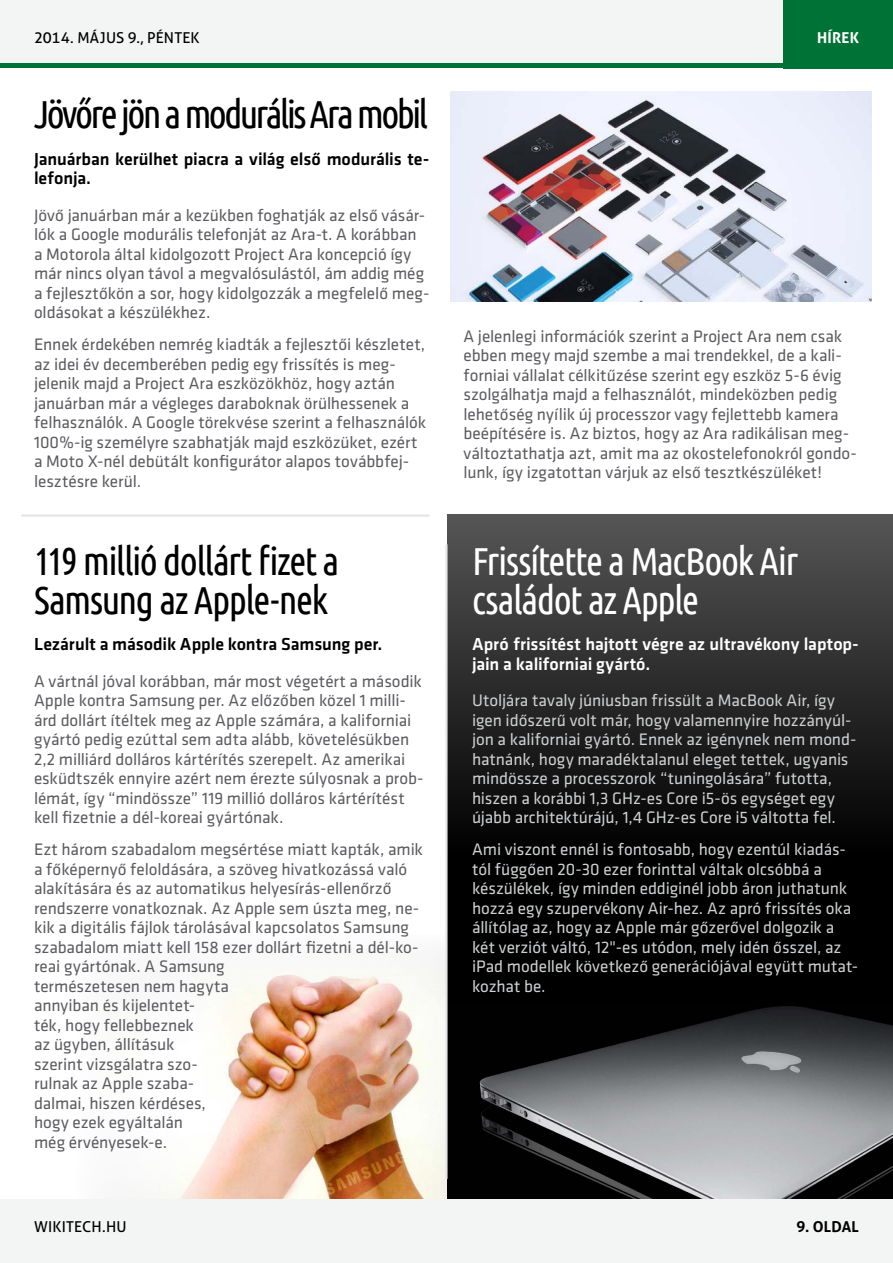
<style>
.page{position:relative;width:893px;height:1263px;background:#fff}
.page>*{position:absolute;margin:0;border:0;box-sizing:border-box;transform-origin:0 0}
.t1{font:39px/39px "Ubuntu Condensed";letter-spacing:-.045em;color:#000}
.t2{font:39px/39px "Ubuntu Condensed";letter-spacing:-.04em;color:#fff}
.t3{font:39px "Ubuntu Condensed";letter-spacing:-.07em;color:#000}
.t4{font:500 18px/19.5px "Klavika";letter-spacing:-.005em;color:#000}
.t5{font:500 18px/19.5px "Klavika";color:#fff}
.t6{font:17.25px/19.5px "Klavika";letter-spacing:-.005em;color:#5c5b60}
.t7{font:17.25px/19.5px "Klavika";letter-spacing:-.005em;color:#ced0d2}
.t8{font:15px "Aller";letter-spacing:.01em;color:#000}
.t9{font:700 15px "Aller";letter-spacing:.015em;color:#000}
.t10{font:700 15px "Aller";letter-spacing:.015em;color:#fff}
</style>
<div class="page">
<img style="left:157px;top:960px;width:291px;height:239px">
<svg style="left:448px;top:514px;width:445px;height:490px;background:#1d1d1d"></svg>
<img style="left:448px;top:1004px;width:445px;height:195px">
<hr style="left:21px;top:514px;width:408px;height:3px;background:#e3e4e6">
<hr style="left:445px;top:544px;width:3px;height:635px;background:#e3e4e6">
<img style="left:451px;top:91px;width:421px;height:211px">
<div style="left:0;top:0;width:893px;height:64px;background:#f3f4f4"></div>
<div style="left:0;top:1199px;width:893px;height:64px;background:#f3f4f4"></div>
<hr style="left:0;top:64px;width:893px;height:4px;background:#007236">
<div style="left:783px;top:0;width:110px;height:68px;background:#007236"></div>
<p class="t8" style="left:34px;top:29px;width:167px">2014. MÁJUS 9., PÉNTEK</p>
<p class="t10" style="left:817px;top:28px;width:43px">HÍREK</p>
<h1 class="t3" style="left:34px;top:90px;width:395px">Jövőre jön a modurális Ara mobil</h1>
<p class="t4" style="left:34px;top:149px;width:397px">Januárban kerülhet piacra a világ első modurális te&shy;lefonja.</p>
<p class="t6" style="left:34px;top:205px;width:397px">Jövő januárban már a kezükben foghatják az első vásár&shy;lók a Google modurális telefonját az Ara-t. A korábban a Motorola által kidolgozott Project Ara koncepció így már nincs olyan távol a megvalósulástól, ám addig még a fejlesztőkön a sor, hogy kidolgozzák a megfelelő meg&shy;oldásokat a készülékhez.</p>
<p class="t6" style="left:34px;top:335px;width:394px">Ennek érdekében nemrég kiadták a fejlesztői készletet, az idei év decemberében pedig egy frissítés is meg&shy;jelenik majd a Project Ara eszközökhöz, hogy aztán januárban már a végleges daraboknak örülhessenek a felhasználók. A Google törekvése szerint a felhasználók 100%-ig személyre szabhatják majd eszközüket, ezért a Moto X-nél debütált konfigurátor alapos továbbfej&shy;lesztésre kerül.</p>
<p class="t6" style="left:463px;top:327px;width:395px">A jelenlegi információk szerint a Project Ara nem csak ebben megy majd szembe a mai trendekkel, de a kali&shy;forniai vállalat célkitűzése szerint egy eszköz 5-6 évig szolgálhatja majd a felhasználót, mindeközben pedig lehetőség nyílik új processzor vagy fejlettebb kamera beépítésére is. Az biztos, hogy az Ara radikálisan meg&shy;változtathatja azt, amit ma az okostelefonokról gondo&shy;lunk, így izgatottan várjuk az első tesztkészüléket!</p>
<h1 class="t1" style="left:34px;top:540px;width:307px">119 millió dollárt fizet a<br>Samsung az Apple-nek</h1>
<p class="t4" style="left:34px;top:635px;width:350px">Lezárult a második Apple kontra Samsung per.</p>
<p class="t6" style="left:34px;top:671px;width:391px">A vártnál jóval korábban, már most végetért a második Apple kontra Samsung per. Az előzőben közel 1 milli&shy;árd dollárt ítéltek meg az Apple számára, a kaliforniai gyártó pedig ezúttal sem adta alább, követelésükben 2,2 milliárd dolláros kártérítés szerepelt. Az amerikai esküdtszék ennyire azért nem érezte súlyosnak a prob&shy;lémát, így “mindössze” 119 millió dolláros kártérítést kell fizetnie a dél-koreai gyártónak.</p>
<p class="t6" style="left:34px;top:840px;width:390px">Ezt három szabadalom megsértése miatt kapták, amik a főképernyő feloldására, a szöveg hivatkozássá való alakítására és az automatikus helyesírás-ellenőrző rendszerre vonatkoznak. Az Apple sem úszta meg, ne&shy;kik a digitális fájlok tárolásával kapcsolatos Samsung szabadalom miatt kell 158 ezer dollárt fizetni a dél-ko&shy;reai gyártónak. A Samsung<br>természetesen nem hagyta<br>annyiban és kijelentet-<br>ték, hogy fellebbeznek<br>az ügyben, állításuk<br>szerint vizsgálatra szo-<br>rulnak az Apple szaba-<br>dalmai, hiszen kérdéses,<br>hogy ezek egyáltalán<br>még érvényesek-e.</p>
<h1 class="t2" style="left:472px;top:540px;width:328px">Frissítette a MacBook Air családot az Apple</h1>
<p class="t5" style="left:472px;top:635px;width:388px">Apró frissítést hajtott végre az ultravékony laptop&shy;jain a kaliforniai gyártó.</p>
<p class="t7" style="left:472px;top:691px;width:386px">Utoljára tavaly júniusban frissült a MacBook Air, így igen időszerű volt már, hogy valamennyire hozzányúl&shy;jon a kaliforniai gyártó. Ennek az igénynek nem mond&shy;hatnánk, hogy maradéktalanul eleget tettek, ugyanis mindössze a processzorok “tuningolására” futotta, hiszen a korábbi 1,3 GHz-es Core i5-ös egységet egy újabb architektúrájú, 1,4 GHz-es Core i5 váltotta fel.</p>
<p class="t7" style="left:472px;top:840px;width:388px">Ami viszont ennél is fontosabb, hogy ezentúl kiadás&shy;tól függően 20-30 ezer forinttal váltak olcsóbbá a készülékek, így minden eddiginél jobb áron juthatunk hozzá egy szupervékony Air-hez. Az apró frissítés oka állítólag az, hogy az Apple már gőzerővel dolgozik a két verziót váltó, 12"-es utódon, mely idén ősszel, az iPad modellek következő generációjával együtt mutat&shy;kozhat be.</p>
<p class="t8" style="left:34px;top:1217px;width:94px">WIKITECH.HU</p>
<p class="t9" style="left:797px;top:1217px;width:64px">9. OLDAL</p>
</div>
